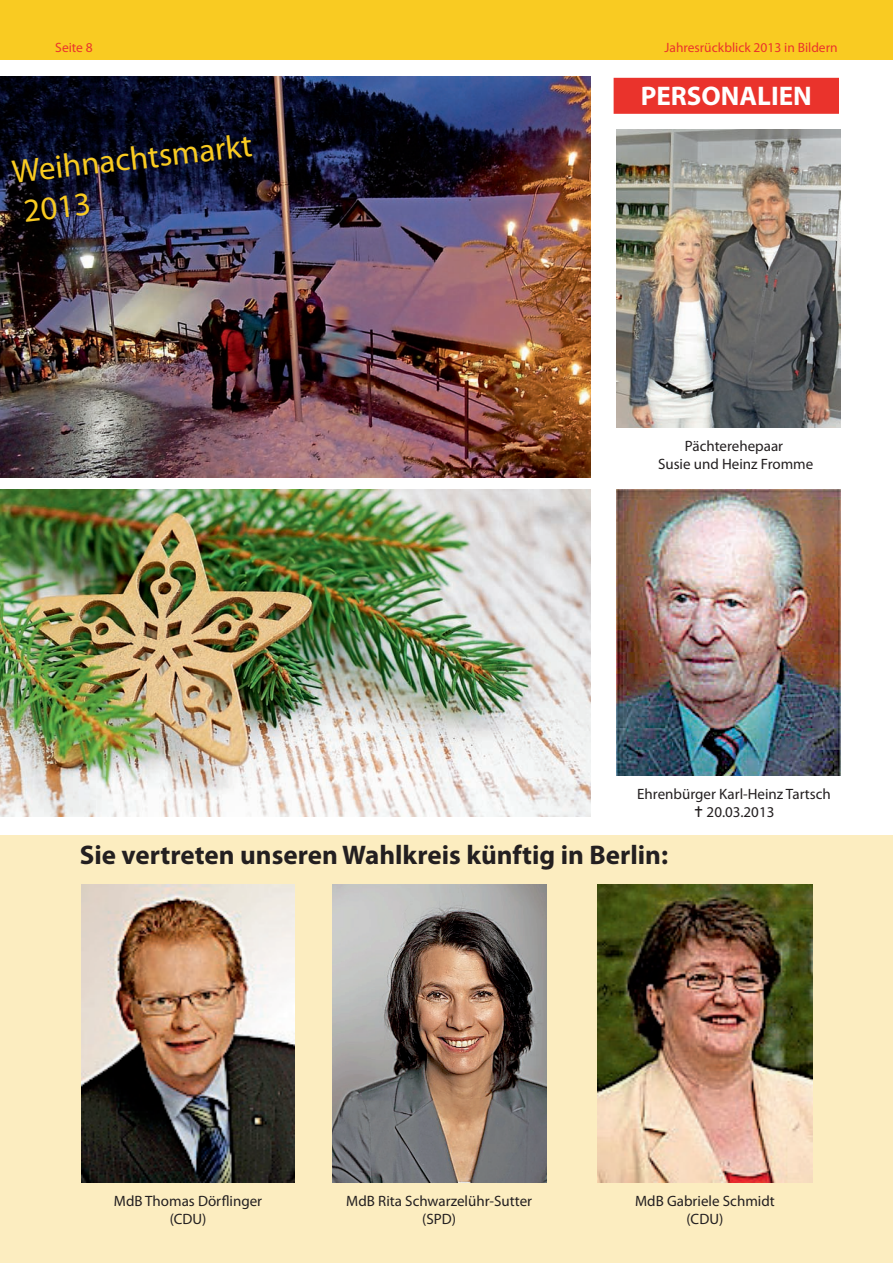
<style>
.page{position:relative;width:893px;height:1263px;background:#fff}
.page>*{position:absolute;margin:0;border:0;box-sizing:border-box;transform-origin:0 0}
.t1{font:33px/38.8px "Myriad Pro";color:#f9cb22}
.t2{font:700 27px "Myriad Pro";color:#231f20}
.t3{font:700 27px "Myriad Pro";color:#fff}
.t4{font:15px/18px "Myriad Pro";color:#231f20;text-align:center}
.t5{font:13.5px "Myriad Pro";color:#ea332c}
</style>
<div class="page">
<div style="left:0;top:34px;width:893px;height:26px;background:#f9cb22"></div>
<div style="left:0;top:0;width:893px;height:34px;background:#f9cb22"></div>
<img style="left:0;top:489px;width:590px;height:327px">
<div style="left:0;top:836px;width:893px;height:427px;background:#fcedc0"></div>
<img style="left:617px;top:489px;width:223px;height:286px">
<img style="left:617px;top:129px;width:223px;height:298px">
<img style="left:81px;top:884px;width:213px;height:298px">
<img style="left:332px;top:884px;width:214px;height:298px">
<img style="left:598px;top:884px;width:215px;height:298px">
<div style="left:614px;top:78px;width:225px;height:36px;background:#ea332c"></div>
<img style="left:0;top:77px;width:590px;height:400px">
<p class="t5" style="left:55px;top:39px;width:39px">Seite 8</p>
<p class="t5" style="left:664px;top:39px;width:175px">Jahresrückblick 2013 in Bildern</p>
<h1 class="t1" style="left:10px;top:153px;width:243px;rotate:-7deg">Weihnachtsmarkt<br>2013</h1>
<h2 class="t3" style="left:641px;top:79px;width:172px">PERSONALIEN</h2>
<p class="t4" style="left:658px;top:437px;width:157px">Pächterehepaar<br>Susie und Heinz Fromme</p>
<p class="t4" style="left:707px;top:785px;width:126px;text-align:left;text-indent:-69px">Ehrenbürger Karl-Heinz Tartsch<br>20.03.2013</p>
<h2 class="t2" style="left:80px;top:838px;width:590px">Sie vertreten unseren Wahlkreis künftig in Berlin:</h2>
<p class="t4" style="left:114px;top:1192px;width:150px">MdB Thomas Dörflinger (CDU)</p>
<p class="t4" style="left:346px;top:1192px;width:187px">MdB Rita Schwarzelühr-Sutter (SPD)</p>
<p class="t4" style="left:635px;top:1192px;width:141px">MdB Gabriele Schmidt (CDU)</p>
</div>
